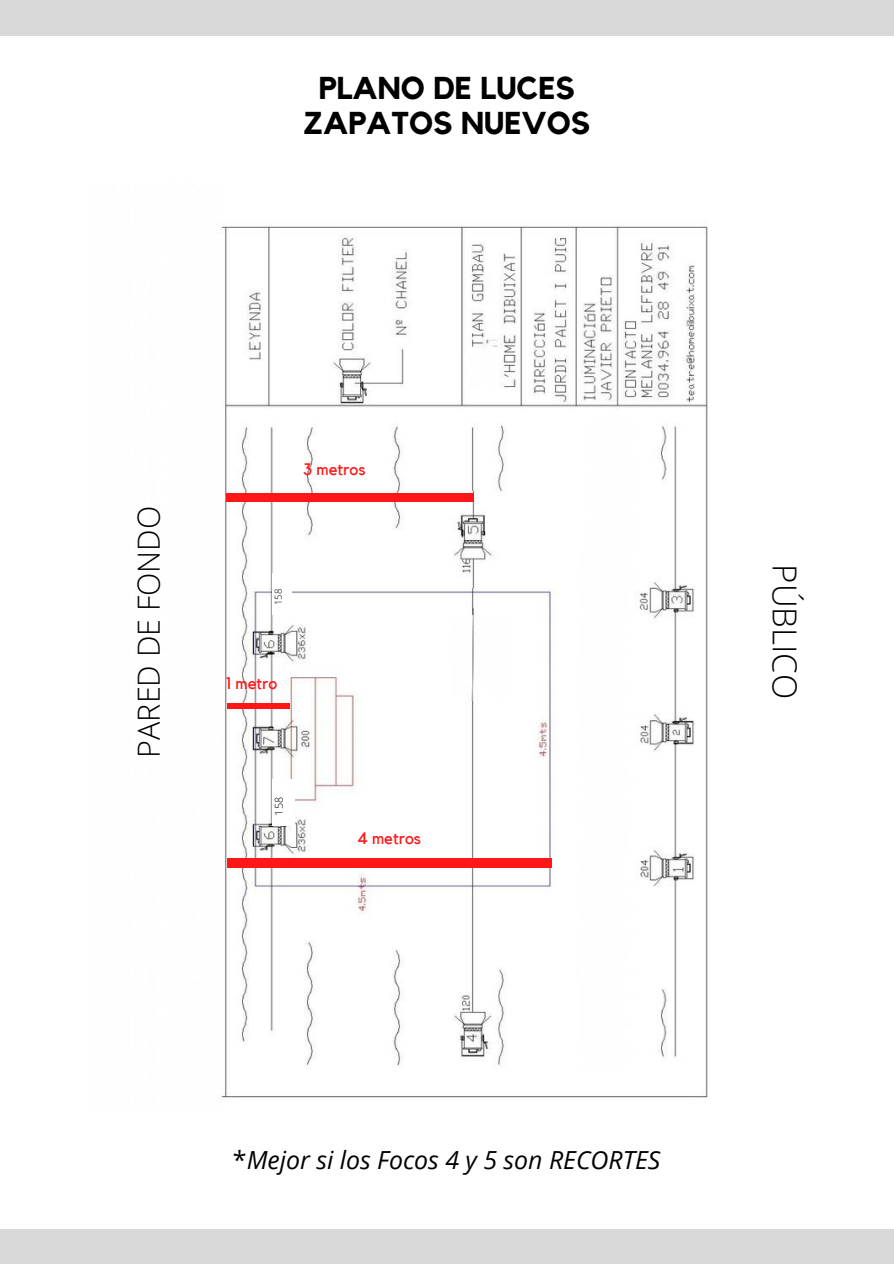
<style>
.page{position:relative;width:894px;height:1264px;background:#fff}
.page>*{position:absolute;margin:0;border:0;box-sizing:border-box;transform-origin:0 0}
.t1{font:300 33px "Open Sans";color:#000}
.t2{font:700 31.5px/35.5px "Kollektif";color:#000;text-align:center}
.t3{font:300 30.45px "Open Sans";color:#000}
.t4{font:italic 24.9px "Open Sans";color:#000}
.t5{font:16.65px "Kollektif";color:#ff1616}
.t6{font:300 10.8px "Open Sans";color:#000}
.t7{font:300 9.6px "Open Sans";color:#000}
.s1{font-style:normal}
</style>
<div class="page">
<div style="left:0;top:0;width:893px;height:35px;background:#d9d9d9"></div>
<div style="left:0;top:1229px;width:893px;height:34px;background:#d9d9d9"></div>
<img style="left:221px;top:226px;width:487px;height:872px">
<div style="left:227px;top:493px;width:247px;height:9px;background:#ff1616"></div>
<div style="left:227px;top:703px;width:62px;height:6px;background:#ff1616"></div>
<div style="left:227px;top:858px;width:324px;height:9px;background:#ff1616"></div>
<div style="left:272px;top:573px;width:20px;height:41px;background:#fff"></div>
<div style="left:272px;top:779px;width:22px;height:47px;background:#fff"></div>
<p class="t2" style="left:303px;top:71px;width:288px">PLANO DE LUCES<br>ZAPATOS NUEVOS</p>
<p class="t3" style="left:127px;top:757px;width:253px;rotate:-90deg">PARED DE FONDO</p>
<p class="t5" style="left:303px;top:462px;width:64px">3 metros</p>
<p class="t7" style="left:271px;top:605px;width:18px;rotate:-90deg">158</p>
<p class="t5" style="left:226px;top:675px;width:53px">1 metro</p>
<p class="t6" style="left:271px;top:815px;width:20px;rotate:-90deg">158</p>
<p class="t5" style="left:357px;top:830px;width:65px">4 metros</p>
<h1 class="t1" style="left:807px;top:564px;width:136px;rotate:90deg">PÚBLICO</h1>
<p class="t4" style="left:233px;top:1141px;width:429px"><span class="s1">*</span>Mejor si los Focos 4 y 5 son RECORTES</p>
</div>
